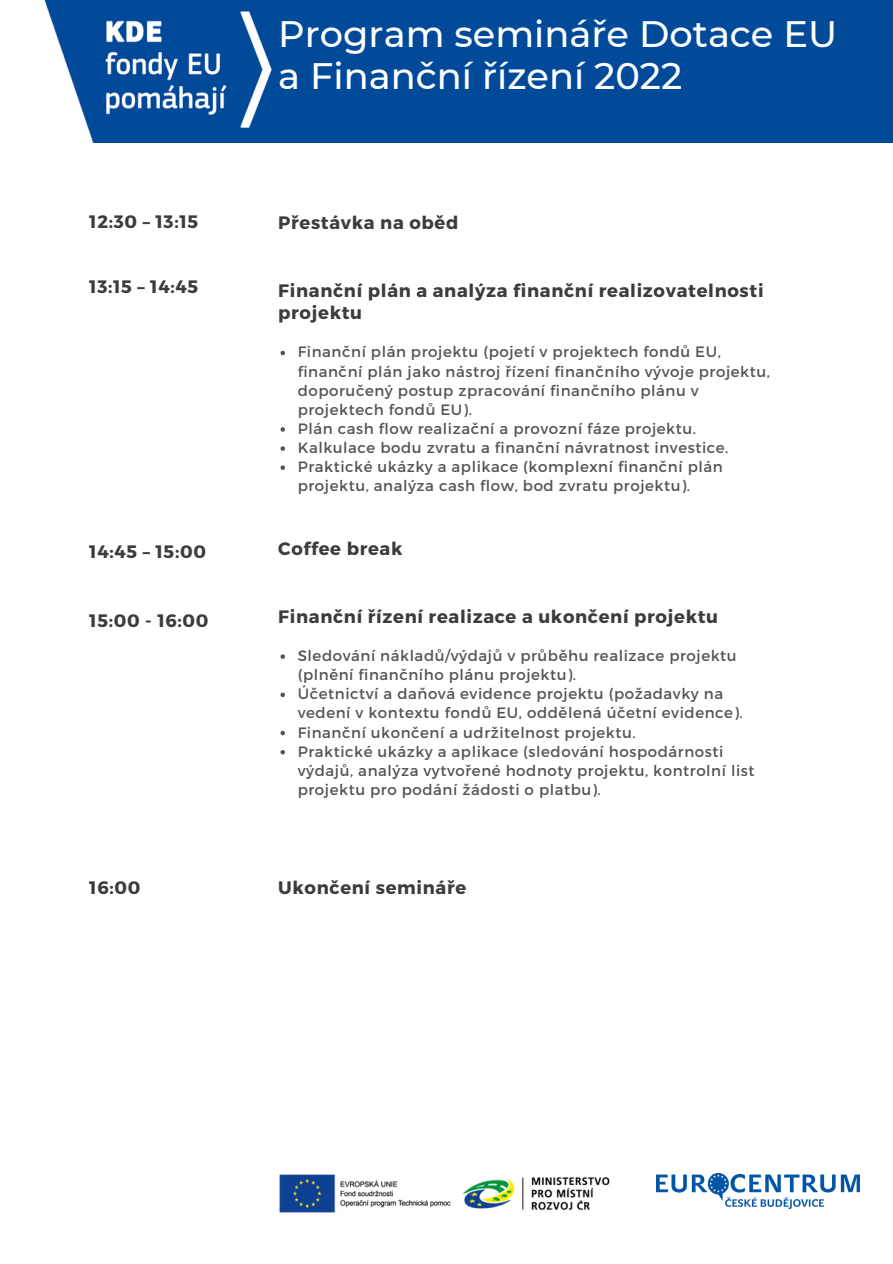
<style>
.page{position:relative;width:893px;height:1264px;background:#fff}
.page>*{position:absolute;margin:0;border:0;box-sizing:border-box;transform-origin:0 0}
.t1{font:500 36.75px/42px "Montserrat";color:#fff}
.t2{font:700 18px/22.5px "Montserrat";letter-spacing:.04em;color:#3c3c3b}
.t3{font:15px/19px "Montserrat";letter-spacing:.04em;color:#545454}
</style>
<div class="page">
<img style="left:279px;top:1174px;width:331px;height:39px">
<img style="left:44px;top:0;width:848px;height:143px">
<svg style="left:280px;top:351px;width:5px;height:4px"></svg>
<svg style="left:280px;top:427px;width:5px;height:4px"></svg>
<svg style="left:280px;top:446px;width:5px;height:5px"></svg>
<svg style="left:280px;top:465px;width:5px;height:5px"></svg>
<svg style="left:280px;top:654px;width:5px;height:5px"></svg>
<svg style="left:280px;top:692px;width:5px;height:5px"></svg>
<svg style="left:280px;top:730px;width:5px;height:5px"></svg>
<svg style="left:280px;top:750px;width:5px;height:4px"></svg>
<img style="left:656px;top:1173px;width:203px;height:34px">
<h1 class="t1" style="left:278px;top:13px;width:560px">Program semináře Dotace EU a Finanční řízení 2022</h1>
<p class="t2" style="left:89px;top:210px;width:110px">12:30 – 13:15</p>
<p class="t2" style="left:278px;top:211px;width:182px">Přestávka na oběd</p>
<p class="t2" style="left:89px;top:275px;width:110px">13:15 – 14:45</p>
<p class="t2" style="left:278px;top:278px;width:487px">Finanční plán a analýza finanční realizovatelnosti projektu</p>
<p class="t3" style="left:298px;top:342px;width:473px">Finanční plán projektu (pojetí v projektech fondů EU, finanční plán jako nástroj řízení finančního vývoje projektu, doporučený postup zpracování finančního plánu v projektech fondů EU).<br>Plán cash flow realizační a provozní fáze projektu.<br>Kalkulace bodu zvratu a finanční návratnost investice.<br>Praktické ukázky a aplikace (komplexní finanční plán projektu, analýza cash flow, bod zvratu projektu).</p>
<p class="t2" style="left:89px;top:539px;width:118px">14:45 – 15:00</p>
<p class="t2" style="left:278px;top:537px;width:126px">Coffee break</p>
<p class="t2" style="left:89px;top:608px;width:121px">15:00 - 16:00</p>
<p class="t2" style="left:278px;top:604px;width:441px">Finanční řízení realizace a ukončení projektu</p>
<p class="t3" style="left:298px;top:645px;width:458px">Sledování nákladů/výdajů v průběhu realizace projektu (plnění finančního plánu projektu).<br>Účetnictví a daňová evidence projektu (požadavky na vedení v kontextu fondů EU, oddělená účetní evidence).<br>Finanční ukončení a udržitelnost projektu.<br>Praktické ukázky a aplikace (sledování hospodárnosti výdajů, analýza vytvořené hodnoty projektu, kontrolní list projektu pro podání žádosti o platbu).</p>
<p class="t2" style="left:89px;top:875px;width:53px">16:00</p>
<p class="t2" style="left:278px;top:875px;width:189px">Ukončení semináře</p>
</div>
